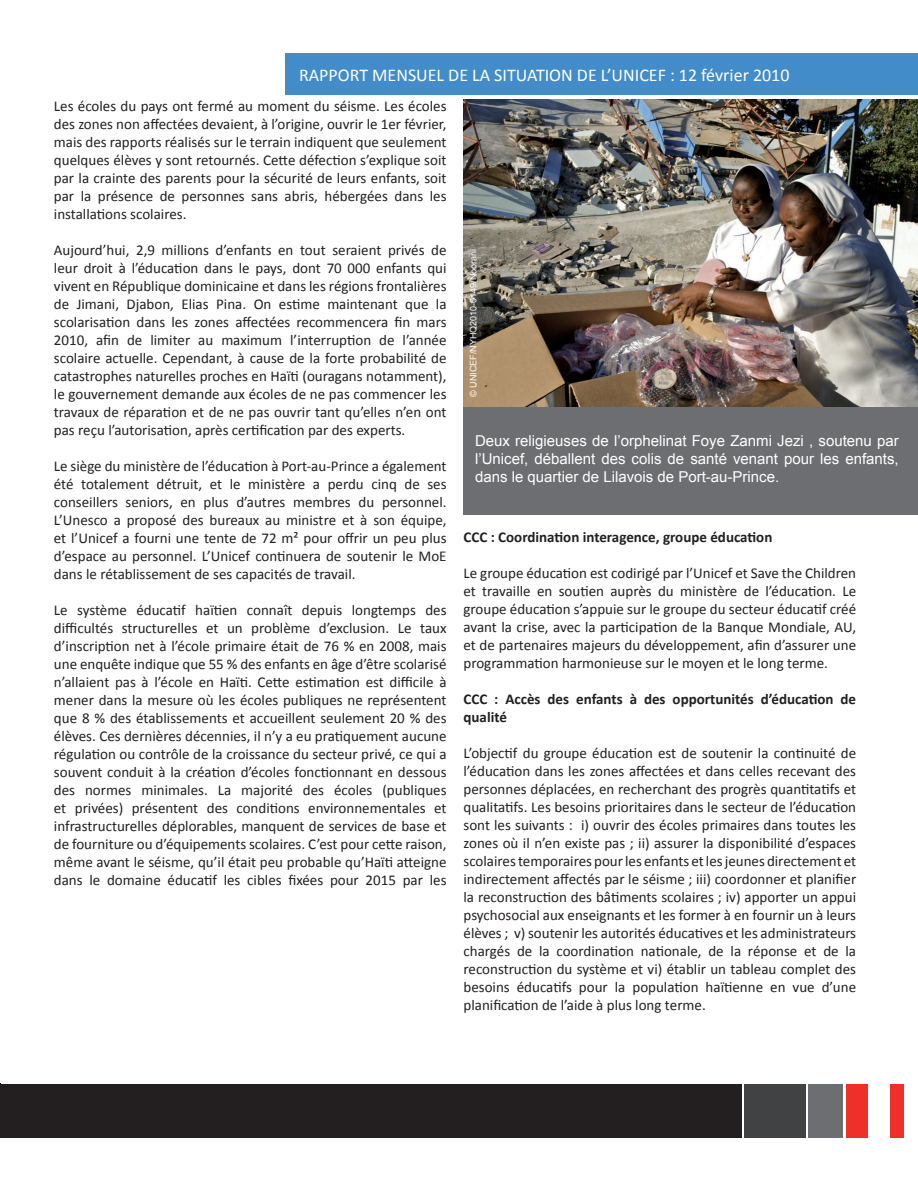
<style>
.page{position:relative;width:918px;height:1188px;background:#fff}
.page>*{position:absolute;margin:0;border:0;box-sizing:border-box;transform-origin:0 0}
.t1{font:18px "Calibri";color:#fff}
.t2{font:15px/18px "Calibri";color:#231f20;text-align:justify}
.t3{font:15px/18px "Arial";color:#fff;text-align:justify}
.t4{font:700 15px/18px "Calibri";color:#231f20}
.t5{font:9px "Arial";color:#fff}
</style>
<div class="page">
<hr style="left:0;top:1083px;width:1px;height:54px;background:#000">
<div style="left:0;top:1084px;width:742px;height:54px;background:#231f20"></div>
<div style="left:744px;top:1084px;width:62px;height:54px;background:#414243"></div>
<div style="left:808px;top:1084px;width:34px;height:54px;background:#6d6e71"></div>
<div style="left:846px;top:1084px;width:22px;height:54px;background:#ee2f2a"></div>
<div style="left:891px;top:1084px;width:13px;height:54px;background:#ee2f2a"></div>
<img style="left:464px;top:100px;width:454px;height:307px">
<div style="left:285px;top:53px;width:633px;height:42px;background:#438cca"></div>
<div style="left:464px;top:407px;width:454px;height:108px;background:#6d6e71"></div>
<p class="t1" style="left:299px;top:64px;width:492px">RAPPORT MENSUEL DE LA SITUATION DE L’UNICEF : 12 février 2010</p>
<p class="t2" style="left:54px;top:96px;width:394px">Les écoles du pays ont fermé au moment du séisme. Les écoles des zones non affectées devaient, à l’origine, ouvrir le 1er février, mais des rapports réalisés sur le terrain indiquent que seulement quelques élèves y sont retournés. Cette défection s’explique soit par la crainte des parents pour la sécurité de leurs enfants, soit par la présence de personnes sans abris, hébergées dans les installations scolaires.</p>
<p class="t2" style="left:54px;top:240px;width:394px">Aujourd’hui, 2,9 millions d’enfants en tout seraient privés de leur droit à l’éducation dans le pays, dont 70 000 enfants qui vivent en République dominicaine et dans les régions frontalières de Jimani, Djabon, Elias Pina. On estime maintenant que la scolarisation dans les zones affectées recommencera fin mars 2010, afin de limiter au maximum l’interruption de l’année scolaire actuelle. Cependant, à cause de la forte probabilité de catastrophes naturelles proches en Haïti (ouragans notamment), le gouvernement demande aux écoles de ne pas commencer les travaux de réparation et de ne pas ouvrir tant qu’elles n’en ont pas reçu l’autorisation, après certification par des experts.</p>
<p class="t2" style="left:54px;top:456px;width:394px">Le siège du ministère de l’éducation à Port-au-Prince a également été totalement détruit, et le ministère a perdu cinq de ses conseillers seniors, en plus d’autres membres du personnel.<br>L’Unesco a proposé des bureaux au ministre et à son équipe, et l’Unicef a fourni une tente de 72 m² pour offrir un peu plus d’espace au personnel. L’Unicef continuera de soutenir le MoE dans le rétablissement de ses capacités de travail.</p>
<p class="t2" style="left:54px;top:600px;width:394px">Le système éducatif haïtien connaît depuis longtemps des difficultés structurelles et un problème d’exclusion. Le taux d’inscription net à l’école primaire était de 76 % en 2008, mais une enquête indique que 55 % des enfants en âge d’être scolarisé n’allaient pas à l’école en Haïti. Cette estimation est difficile à mener dans la mesure où les écoles publiques ne représentent que 8 % des établissements et accueillent seulement 20 % des élèves. Ces dernières décennies, il n’y a eu pratiquement aucune régulation ou contrôle de la croissance du secteur privé, ce qui a souvent conduit à la création d’écoles fonctionnant en dessous des normes minimales. La majorité des écoles (publiques et privées) présentent des conditions environnementales et infrastructurelles déplorables, manquent de services de base et de fourniture ou d’équipements scolaires. C’est pour cette raison, même avant le séisme, qu’il était peu probable qu’Haïti atteigne dans le domaine éducatif les cibles fixées pour 2015 par les</p>
<p class="t5" style="left:468px;top:397px;width:150px;rotate:-90deg">© UNICEF/NYHQ2010-0149/Noorani</p>
<p class="t3" style="left:475px;top:432px;width:425px">Deux religieuses de l’orphelinat Foye Zanmi Jezi , soutenu par l’Unicef, déballent des colis de santé venant pour les enfants, dans le quartier de Lilavois de Port-au-Prince.</p>
<p class="t4" style="left:464px;top:527px;width:310px">CCC : Coordination interagence, groupe éducation</p>
<p class="t2" style="left:464px;top:563px;width:394px">Le groupe éducation est codirigé par l’Unicef et Save the Children et travaille en soutien auprès du ministère de l’éducation. Le groupe éducation s’appuie sur le groupe du secteur éducatif créé avant la crise, avec la participation de la Banque Mondiale, AU, et de partenaires majeurs du développement, afin d’assurer une programmation harmonieuse sur le moyen et le long terme.</p>
<p class="t4" style="left:464px;top:689px;width:394px">CCC : Accès des enfants à des opportunités d’éducation de qualité</p>
<p class="t2" style="left:464px;top:743px;width:394px">L’objectif du groupe éducation est de soutenir la continuité de l’éducation dans les zones affectées et dans celles recevant des personnes déplacées, en recherchant des progrès quantitatifs et qualitatifs. Les besoins prioritaires dans le secteur de l’éducation sont les suivants : i) ouvrir des écoles primaires dans toutes les zones où il n’en existe pas ; ii) assurer la disponibilité d’espaces scolaires temporaires pour les enfants et les jeunes directement et indirectement affectés par le séisme ; iii) coordonner et planifier la reconstruction des bâtiments scolaires ; iv) apporter un appui psychosocial aux enseignants et les former à en fournir un à leurs élèves ; v) soutenir les autorités éducatives et les administrateurs chargés de la coordination nationale, de la réponse et de la reconstruction du système et vi) établir un tableau complet des besoins éducatifs pour la population haïtienne en vue d’une planification de l’aide à plus long terme.</p>
</div>
